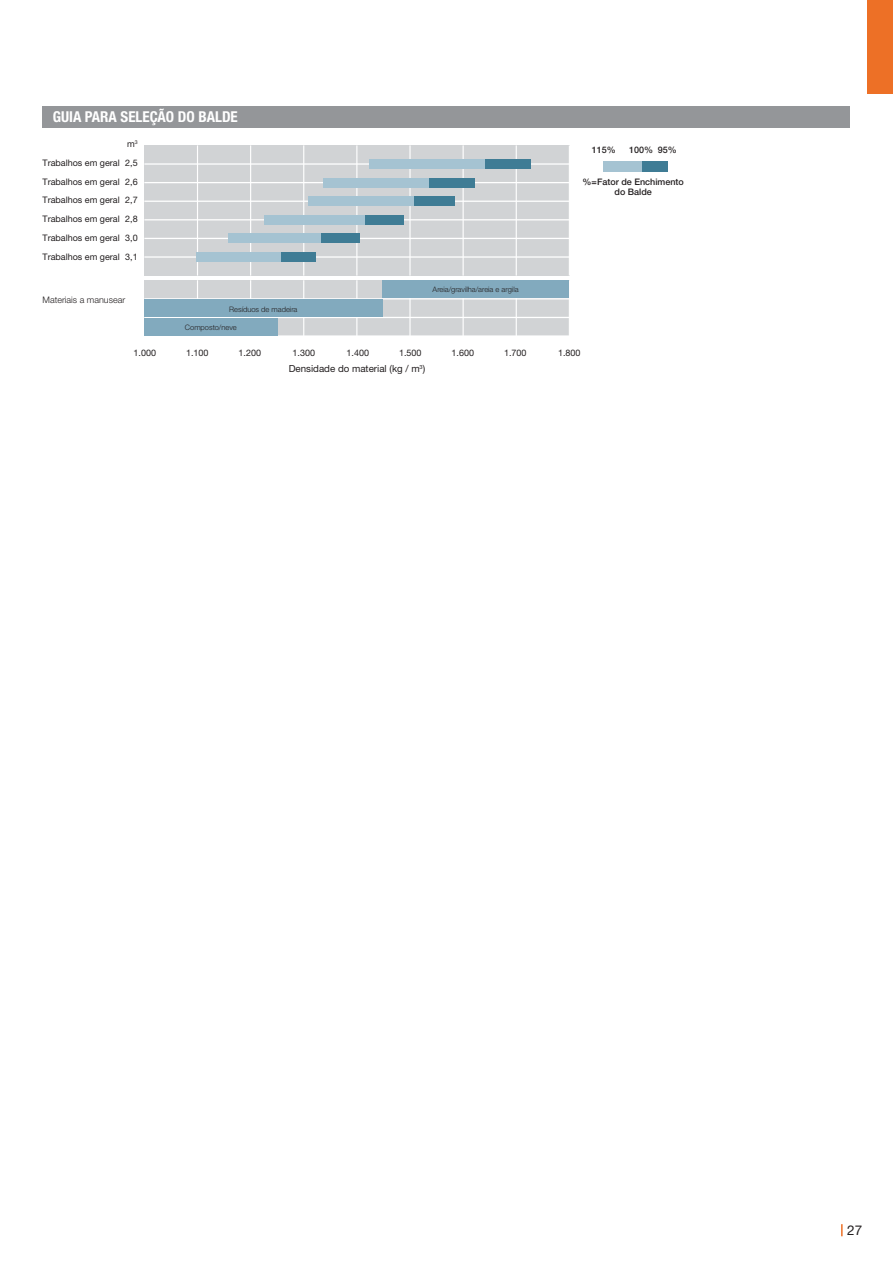
<style>
.page{position:relative;width:893px;height:1263px;background:#fff}
.page>*{position:absolute;margin:0;border:0;box-sizing:border-box;transform-origin:0 0}
.t1{font:700 condensed 15px "Helvetica Neue LT Pro";color:#fff}
.t2{font:13.5px "Helvetica Neue LT Pro";color:#231f20}
.t3{font:9.75px "Helvetica Neue LT Pro";color:#231f20}
.t4{font:9px/18.8px "Helvetica Neue LT Pro";color:#231f20;text-align:justify}
.t5{font:500 9px/10.5px "Helvetica Neue LT Pro";color:#231f20;text-align:center}
.t6{font:300 9px "Helvetica Neue LT Pro";color:#231f20}
.t7{font:300 7.5px "Helvetica Neue LTW1 G";color:#231f20}
</style>
<div class="page">
<div style="left:867px;top:0;width:26px;height:94px;background:#ed7026"></div>
<svg style="left:841px;top:1224px;width:2px;height:12px"></svg>
<div style="left:144px;top:145px;width:425px;height:131px;background:#d1d3d5"></div>
<hr style="left:144px;top:201px;width:426px;height:1px;background:#fff">
<hr style="left:144px;top:182px;width:426px;height:1px;background:#fff">
<hr style="left:144px;top:163px;width:426px;height:2px;background:#fff">
<hr style="left:144px;top:219px;width:426px;height:1px;background:#fff">
<hr style="left:144px;top:238px;width:426px;height:1px;background:#fff">
<hr style="left:144px;top:256px;width:426px;height:2px;background:#fff">
<hr style="left:303px;top:145px;width:1px;height:131px;background:#fff">
<hr style="left:356px;top:145px;width:1px;height:131px;background:#fff">
<hr style="left:197px;top:145px;width:1px;height:131px;background:#fff">
<hr style="left:250px;top:145px;width:1px;height:131px;background:#fff">
<hr style="left:409px;top:145px;width:2px;height:131px;background:#fff">
<hr style="left:463px;top:145px;width:1px;height:131px;background:#fff">
<hr style="left:516px;top:145px;width:1px;height:131px;background:#fff">
<div style="left:144px;top:280px;width:425px;height:56px;background:#d1d3d5"></div>
<hr style="left:144px;top:335px;width:426px;height:2px;background:#fff">
<hr style="left:144px;top:317px;width:426px;height:1px;background:#fff">
<hr style="left:144px;top:298px;width:426px;height:1px;background:#fff">
<hr style="left:303px;top:280px;width:1px;height:56px;background:#fff">
<hr style="left:356px;top:280px;width:1px;height:56px;background:#fff">
<hr style="left:197px;top:280px;width:1px;height:56px;background:#fff">
<hr style="left:250px;top:280px;width:1px;height:56px;background:#fff">
<hr style="left:409px;top:280px;width:2px;height:56px;background:#fff">
<hr style="left:463px;top:280px;width:1px;height:56px;background:#fff">
<hr style="left:516px;top:280px;width:1px;height:56px;background:#fff">
<div style="left:308px;top:196px;width:126px;height:10px;background:#a5c3d2"></div>
<div style="left:414px;top:196px;width:41px;height:10px;background:#3f7c95"></div>
<div style="left:324px;top:178px;width:148px;height:10px;background:#a5c3d2"></div>
<div style="left:429px;top:178px;width:46px;height:10px;background:#3f7c95"></div>
<div style="left:369px;top:159px;width:149px;height:10px;background:#a5c3d2"></div>
<div style="left:485px;top:159px;width:46px;height:10px;background:#3f7c95"></div>
<div style="left:228px;top:233px;width:128px;height:10px;background:#a5c3d2"></div>
<div style="left:321px;top:233px;width:38px;height:10px;background:#3f7c95"></div>
<div style="left:196px;top:252px;width:108px;height:10px;background:#a5c3d2"></div>
<div style="left:282px;top:252px;width:34px;height:10px;background:#3f7c95"></div>
<div style="left:264px;top:215px;width:124px;height:10px;background:#a5c3d2"></div>
<div style="left:365px;top:215px;width:39px;height:10px;background:#3f7c95"></div>
<div style="left:144px;top:318px;width:134px;height:17px;background:#82aabe"></div>
<div style="left:144px;top:299px;width:238px;height:18px;background:#82aabe"></div>
<div style="left:382px;top:280px;width:187px;height:18px;background:#82aabe"></div>
<div style="left:604px;top:161px;width:39px;height:11px;background:#a5c3d2"></div>
<div style="left:643px;top:161px;width:25px;height:11px;background:#3f7c95"></div>
<div style="left:43px;top:106px;width:807px;height:22px;background:#949699"></div>
<h1 class="t1" style="left:53px;top:108px;width:187px">GUIA PARA SELEÇÃO DO BALDE</h1>
<p class="t4" style="left:43px;top:134px;width:97px;text-indent:85px">m<sup>3<br></sup>Trabalhos em geral 2,5<br>Trabalhos em geral 2,6<br>Trabalhos em geral 2,7<br>Trabalhos em geral 2,8<br>Trabalhos em geral 3,0<br>Trabalhos em geral 3,1</p>
<p class="t6" style="left:43px;top:294px;width:84px">Materiais a manusear</p>
<p class="t7" style="left:229px;top:304px;width:70px">Resíduos de madeira</p>
<p class="t7" style="left:185px;top:322px;width:53px">Composto/neve</p>
<p class="t7" style="left:433px;top:285px;width:87px">Areia/gravilha/areia e argila</p>
<p class="t5" style="left:592px;top:145px;width:26px">115%</p>
<p class="t5" style="left:629px;top:145px;width:49px">100% 95%</p>
<p class="t5" style="left:583px;top:176px;width:103px">%=Fator de Enchimento do Balde</p>
<p class="t4" style="left:134px;top:343px;width:24px">1.000</p>
<p class="t4" style="left:186px;top:343px;width:24px">1.100</p>
<p class="t4" style="left:239px;top:343px;width:24px">1.200</p>
<p class="t4" style="left:293px;top:343px;width:24px">1.300</p>
<p class="t4" style="left:347px;top:343px;width:24px">1.400</p>
<p class="t4" style="left:399px;top:343px;width:24px">1.500</p>
<p class="t4" style="left:452px;top:343px;width:24px">1.600</p>
<p class="t4" style="left:504px;top:343px;width:24px">1.700</p>
<p class="t4" style="left:558px;top:343px;width:24px">1.800</p>
<p class="t3" style="left:289px;top:362px;width:138px">Densidade do material (kg / m<sup>3</sup>)</p>
<h2 class="t2" style="left:847px;top:1222px;width:17px">27</h2>
</div>
